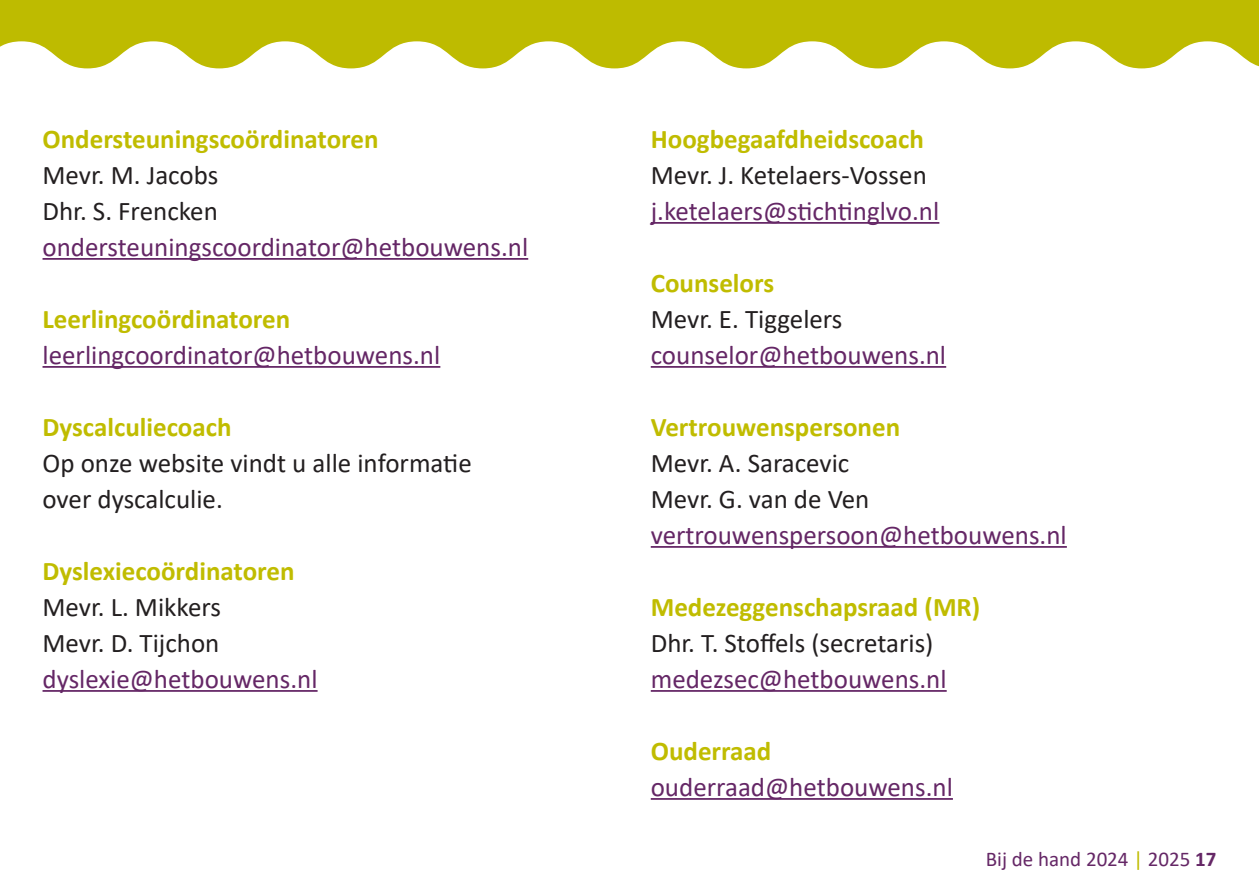
<style>
.page{position:relative;width:1259px;height:893px;background:#fff}
.page>*{position:absolute;margin:0;border:0;box-sizing:border-box;transform-origin:0 0}
.Inhoud_kopjes_paars{font:27px/36px "Calibri";color:#652766}
.Inhoud_kopjes_paars-2{font:27px/36px "Calibri";color:#231f20}
.Inhoud_kopjes_paars-3{font:700 27px "Calibri";color:#c0bc00}
.t1{font:21px "Calibri";color:#652766}
.s1{color:#231f20}
.s2{color:#652766}
.s3{font-weight:700;color:#c0bc00}
.s4{color:#c0bc00}
.s5{font-weight:700}
</style>
<div class="page">
<svg style="left:0;top:0;width:1259px;height:69px;fill:#bebb00"></svg>
<hr style="left:43px;top:258px;width:485px;height:2px;background:#652766">
<hr style="left:43px;top:366px;width:397px;height:2px;background:#652766">
<hr style="left:43px;top:690px;width:274px;height:2px;background:#652766">
<hr style="left:651px;top:222px;width:288px;height:2px;background:#652766">
<hr style="left:651px;top:366px;width:295px;height:2px;background:#652766">
<hr style="left:651px;top:546px;width:416px;height:2px;background:#652766">
<hr style="left:651px;top:690px;width:295px;height:2px;background:#652766">
<hr style="left:651px;top:798px;width:302px;height:2px;background:#652766">
<p class="Inhoud_kopjes_paars-3" style="left:43px;top:120px;width:337px">Ondersteuningscoördinatoren</p>
<p class="Inhoud_kopjes_paars" style="left:43px;top:156px;width:487px"><span class="s1">Mevr. M. Jacobs<br>Dhr. S. Frencken </span>ondersteuningscoordinator@hetbouwens.nl</p>
<p class="Inhoud_kopjes_paars-3" style="left:43px;top:300px;width:249px">Leerlingcoördinatoren</p>
<p class="Inhoud_kopjes_paars" style="left:43px;top:336px;width:399px">leerlingcoordinator@hetbouwens.nl</p>
<p class="Inhoud_kopjes_paars-3" style="left:43px;top:408px;width:190px">Dyscalculiecoach</p>
<p class="Inhoud_kopjes_paars-2" style="left:43px;top:444px;width:431px">Op onze website vindt u alle informatie over dyscalculie.</p>
<p class="Inhoud_kopjes_paars-3" style="left:43px;top:552px;width:253px">Dyslexiecoördinatoren</p>
<p class="Inhoud_kopjes_paars-2" style="left:43px;top:588px;width:276px">Mevr. L. Mikkers<br>Mevr. D. Tijchon <span class="s2">dyslexie@hetbouwens.nl</span></p>
<p class="Inhoud_kopjes_paars" style="left:651px;top:120px;width:290px"><span class="s3">Hoogbegaafdheidscoach<br></span><span class="s1">Mevr. J. Ketelaers-Vossen </span>j.ketelaers@stichtinglvo.nl</p>
<p class="Inhoud_kopjes_paars-3" style="left:651px;top:264px;width:125px">Counselors</p>
<p class="Inhoud_kopjes_paars-2" style="left:651px;top:300px;width:193px">Mevr. E. Tiggelers</p>
<p class="Inhoud_kopjes_paars" style="left:651px;top:336px;width:297px">counselor@hetbouwens.nl</p>
<p class="Inhoud_kopjes_paars-3" style="left:651px;top:408px;width:251px">Vertrouwenspersonen</p>
<p class="Inhoud_kopjes_paars" style="left:651px;top:444px;width:417px"><span class="s1">Mevr. A. Saracevic<br>Mevr. G. van de Ven </span>vertrouwenspersoon@hetbouwens.nl</p>
<p class="Inhoud_kopjes_paars-3" style="left:651px;top:588px;width:331px">Medezeggenschapsraad (MR)</p>
<p class="Inhoud_kopjes_paars-2" style="left:651px;top:624px;width:297px">Dhr. T. Stoffels (secretaris) <span class="s2">medezsec@hetbouwens.nl</span></p>
<p class="Inhoud_kopjes_paars-3" style="left:651px;top:732px;width:122px">Ouderraad</p>
<p class="Inhoud_kopjes_paars" style="left:651px;top:768px;width:304px">ouderraad@hetbouwens.nl</p>
<p class="t1" style="left:986px;top:845px;width:232px">Bij de hand 2024 <span class="s4">|</span> 2025 <span class="s5">17</span></p>
</div>
